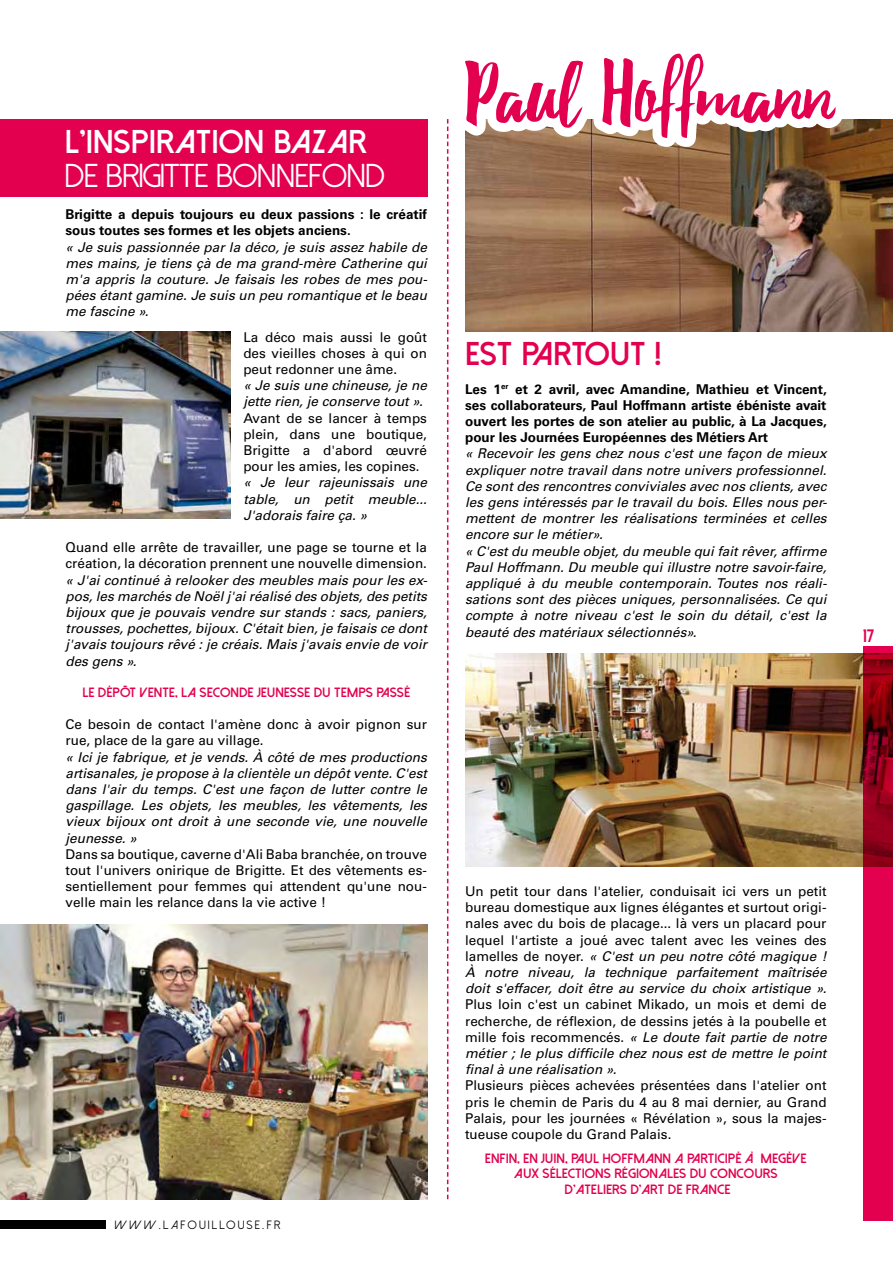
<style>
.page{position:relative;width:893px;height:1263px;background:#fff}
.page>*{position:absolute;margin:0;border:0;box-sizing:border-box;transform-origin:0 0}
.t1{font:90px "Beacon";color:#e3004f}
.t2{font:33px "Dolce Vita";color:#fff}
.t3{font:800 33px "Dolce Vita";color:#fff}
.t4{font:800 33px "Dolce Vita";color:#e3004f}
.t5{font:800 18px "Dolce Vita";color:#e3004f}
.t6{font:italic 13.5px/16.2px "Univers";color:#000;text-align:justify}
.t7{font:13.5px/16.2px "Univers";color:#000;text-align:justify}
.t8{font:700 13.5px/16.2px "Univers";color:#000;text-align:justify}
.t9{font:800 13.5px/15.6px "Dolce Vita";color:#e3004f;text-align:center}
.t10{font:12px "Dolce Vita";letter-spacing:.2em;color:#000}
.s1{font-style:italic}
</style>
<div class="page">
<div style="left:863px;top:646px;width:30px;height:574px;background:#e3004f"></div>
<div style="left:0;top:1220px;width:106px;height:9px;background:#000"></div>
<img style="left:859px;top:119px;width:34px;height:213px">
<svg style="left:446px;top:119px;width:413px;height:1080px"></svg>
<div style="left:0;top:119px;width:427px;height:77px;background:#e3004f"></div>
<img style="left:465px;top:654px;width:428px;height:212px">
<img style="left:0;top:925px;width:427px;height:274px">
<img style="left:0;top:332px;width:231px;height:186px">
<h2 class="t3" style="left:65px;top:125px;width:303px">L'INSPIRATION BAZAR</h2>
<h2 class="t2" style="left:65px;top:159px;width:321px">DE BRIGITTE BONNEFOND</h2>
<p class="t8" style="left:66px;top:206px;width:363px">Brigitte a depuis toujours eu deux passions : le créatif sous toutes ses formes et les objets anciens.</p>
<p class="t6" style="left:66px;top:239px;width:363px">« Je suis passionnée par la déco, je suis assez habile de mes mains, je tiens çà de ma grand-mère Catherine qui m'a appris la couture. Je faisais les robes de mes pou&shy;pées étant gamine. Je suis un peu romantique et le beau me fascine ».</p>
<p class="t7" style="left:243px;top:329px;width:185px">La déco mais aussi le goût des vieilles choses à qui on peut redonner une âme.</p>
<p class="t6" style="left:243px;top:377px;width:185px">« Je suis une chineuse, je ne jette rien, je conserve tout ».</p>
<p class="t7" style="left:243px;top:410px;width:185px">Avant de se lancer à temps plein, dans une boutique, Brigitte a d'abord œuvré pour les amies, les copines.</p>
<p class="t6" style="left:243px;top:475px;width:185px">« Je leur rajeunissais une table, un petit meuble...<br>J'adorais faire ça. »</p>
<p class="t7" style="left:66px;top:539px;width:363px">Quand elle arrête de travailler, une page se tourne et la création, la décoration prennent une nouvelle dimension.</p>
<p class="t6" style="left:66px;top:572px;width:363px">« J'ai continué à relooker des meubles mais pour les ex&shy;pos, les marchés de Noël j'ai réalisé des objets, des petits bijoux que je pouvais vendre sur stands : sacs, paniers, trousses, pochettes, bijoux. C'était bien, je faisais ce dont j'avais toujours rêvé : je créais. Mais j'avais envie de voir des gens ».</p>
<p class="t9" style="left:82px;top:684px;width:329px">LE DÉPÔT VENTE, LA SECONDE JEUNESSE DU TEMPS PASSÉ</p>
<p class="t7" style="left:66px;top:716px;width:363px">Ce besoin de contact l'amène donc à avoir pignon sur rue, place de la gare au village.</p>
<p class="t6" style="left:66px;top:749px;width:363px">« Ici je fabrique, et je vends. À côté de mes productions artisanales, je propose à la clientèle un dépôt vente. C'est dans l'air du temps. C'est une façon de lutter contre le gaspillage. Les objets, les meubles, les vêtements, les vieux bijoux ont droit à une seconde vie, une nouvelle jeunesse. »</p>
<p class="t7" style="left:66px;top:846px;width:363px">Dans sa boutique, caverne d'Ali Baba branchée, on trouve tout l'univers onirique de Brigitte. Et des vêtements es&shy;sentiellement pour femmes qui attendent qu'une nou&shy;velle main les relance dans la vie active !</p>
<p class="t10" style="left:115px;top:1219px;width:167px">WWW.LAFOUILLOUSE.FR</p>
<h1 class="t1" style="left:465px;top:38px;width:369px">Paul Hoffmann</h1>
<h2 class="t4" style="left:465px;top:337px;width:198px">EST PARTOUT !</h2>
<p class="t8" style="left:465px;top:381px;width:363px">Les 1<sup>er</sup> et 2 avril, avec Amandine, Mathieu et Vincent, ses collaborateurs, Paul Hoffmann artiste ébéniste avait ouvert les portes de son atelier au public, à La Jacques, pour les Journées Européennes des Métiers Art</p>
<p class="t6" style="left:465px;top:446px;width:363px;text-align:left">« Recevoir les gens chez nous c'est une façon de mieux expliquer notre travail dans notre univers professionnel.<br>Ce sont des rencontres conviviales avec nos clients, avec les gens intéressés par le travail du bois. Elles nous per&shy;mettent de montrer les réalisations terminées et celles encore sur le métier».<br>« C'est du meuble objet, du meuble qui fait rêver, affirme Paul Hoffmann. Du meuble qui illustre notre savoir-faire, appliqué à du meuble contemporain. Toutes nos réali&shy;sations sont des pièces uniques, personnalisées. Ce qui compte à notre niveau c'est le soin du détail, c'est la beauté des matériaux sélectionnés».</p>
<h3 class="t5" style="left:863px;top:627px;width:13px">17</h3>
<p class="t7" style="left:465px;top:883px;width:363px">Un petit tour dans l'atelier, conduisait ici vers un petit bureau domestique aux lignes élégantes et surtout origi&shy;nales avec du bois de placage... là vers un placard pour lequel l'artiste a joué avec talent avec les veines des lamelles de noyer. <span class="s1">« C'est un peu notre côté magique !<br>À notre niveau, la technique parfaitement maîtrisée doit s'effacer, doit être au service du choix artistique ».</span></p>
<p class="t7" style="left:465px;top:996px;width:363px">Plus loin c'est un cabinet Mikado, un mois et demi de recherche, de réflexion, de dessins jetés à la poubelle et mille fois recommencés. <span class="s1">« Le doute fait partie de notre métier ; le plus difficile chez nous est de mettre le point final à une réalisation ».</span></p>
<p class="t7" style="left:465px;top:1077px;width:363px">Plusieurs pièces achevées présentées dans l'atelier ont pris le chemin de Paris du 4 au 8 mai dernier, au Grand Palais, pour les journées « Révélation », sous la majes&shy;tueuse coupole du Grand Palais.</p>
<p class="t9" style="left:485px;top:1150px;width:323px">ENFIN, EN JUIN, PAUL HOFFMANN A PARTICIPÉ À MEGÈVE<br>AUX SÉLECTIONS RÉGIONALES DU CONCOURS<br>D'ATELIERS D'ART DE FRANCE</p>
</div>
